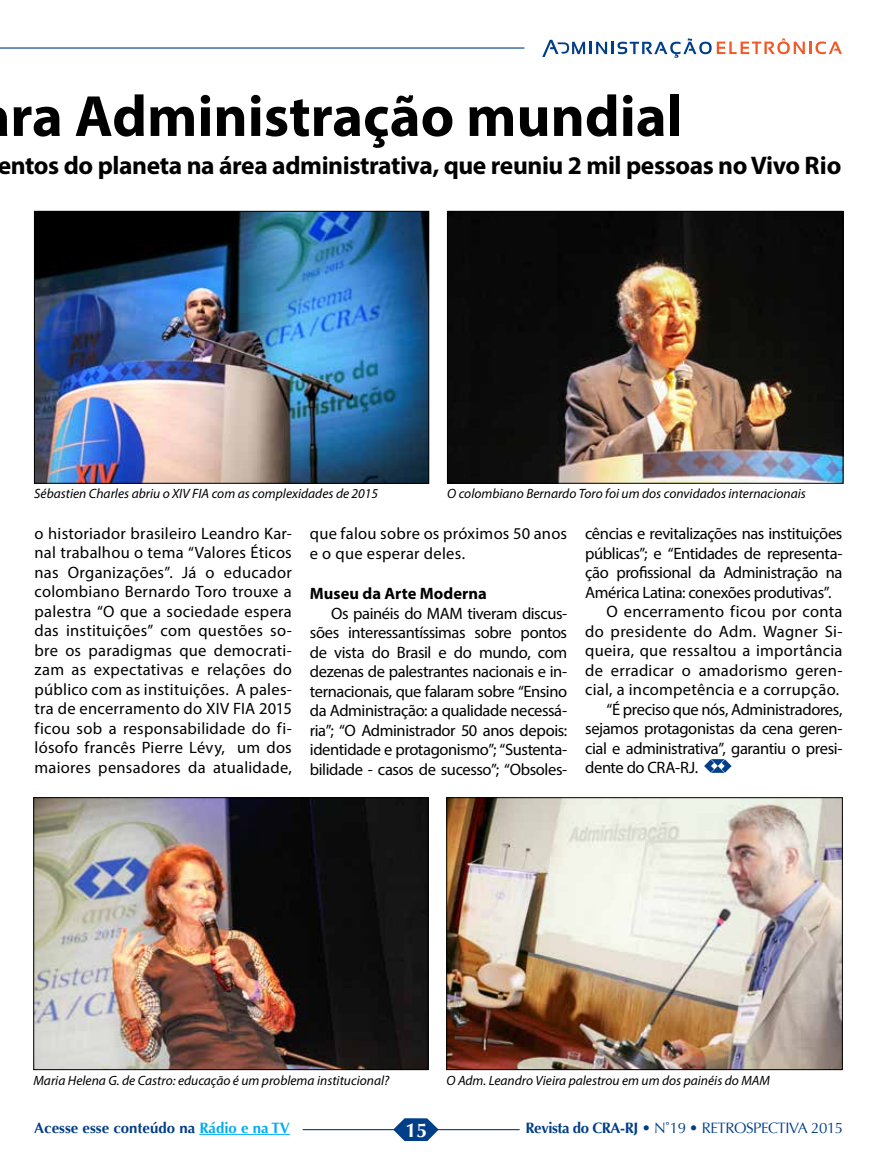
<style>
.page{position:relative;width:893px;height:1170px;background:#fff}
.page>*{position:absolute;margin:0;border:0;box-sizing:border-box;transform-origin:0 0}
.t1{font:700 58.5px "Myriad Pro";color:#000}
.t2{font:700 25.5px "Myriad Pro";letter-spacing:-.015em;color:#000}
.t3{font:700 19.8px "Optima";color:#fff}
.t4{font:16.5px/19.5px "Myriad Pro";letter-spacing:-.02em;color:#000;text-align:justify}
.t5{font:16.5px/19.5px "Myriad Pro";letter-spacing:.02em;color:#000}
.t6{font:16.5px "Myriad Pro";letter-spacing:.015em;color:#000}
.t7{font:700 16.5px "Myriad Pro";letter-spacing:.005em;color:#000}
.t8{font:15px "Optima";letter-spacing:-.03em;color:#003e88}
.t9{font:700 15px "Optima";color:#003e88}
.t10{font:italic 13.5px "Myriad Pro";color:#000}
.s1{color:#00aeef}
.s2{font-weight:700}
</style>
<div class="page">
<svg style="left:542px;top:38px;width:300px;height:20px"></svg>
<hr style="left:0;top:47px;width:524px;height:2px;background:#003e88">
<hr style="left:303px;top:1128px;width:217px;height:2px;background:#003e88">
<svg style="left:393px;top:1118px;width:46px;height:22px"></svg>
<hr style="left:199px;top:1133px;width:91px;height:1px;background:#00aeef">
<svg style="left:704px;top:759px;width:28px;height:13px"></svg>
<img style="left:36px;top:213px;width:391px;height:268px">
<div style="left:34px;top:211px;width:395px;height:272px;border:1px solid #000"></div>
<img style="left:449px;top:213px;width:392px;height:268px">
<div style="left:447px;top:211px;width:396px;height:272px;border:1px solid #000"></div>
<img style="left:36px;top:799px;width:390px;height:268px">
<div style="left:34px;top:797px;width:394px;height:272px;border:1px solid #000"></div>
<img style="left:448px;top:799px;width:392px;height:268px">
<div style="left:446px;top:797px;width:396px;height:272px;border:1px solid #000"></div>
<h1 class="t1" style="left:10px;top:78px;width:674px">ra Administração mundial</h1>
<h2 class="t2" style="left:-2px;top:149px;width:845px">entos do planeta na área administrativa, que reuniu 2 mil pessoas no Vivo Rio</h2>
<p class="t10" style="left:34px;top:485px;width:346px">Sébastien Charles abriu o XIV FIA com as complexidades de 2015</p>
<p class="t10" style="left:447px;top:485px;width:360px">O colombiano Bernardo Toro foi um dos convidados internacionais</p>
<p class="t4" style="left:35px;top:523px;width:259px">o historiador brasileiro Leandro Kar&shy;nal trabalhou o tema “Valores Éticos nas Organizações”. Já o educador colombiano Bernardo Toro trouxe a palestra “O que a sociedade espera das instituições” com questões so&shy;bre os paradigmas que democrati&shy;zam as expectativas e relações do público com as instituições. A pales&shy;tra de encerramento do XIV FIA 2015 ficou sob a responsabilidade do fi&shy;lósofo francês Pierre Lévy, um dos maiores pensadores da atualidade,</p>
<p class="t5" style="left:310px;top:523px;width:259px">que falou sobre os próximos 50 anos e o que esperar deles.</p>
<p class="t7" style="left:310px;top:583px;width:179px">Museu da Arte Moderna</p>
<p class="t4" style="left:310px;top:603px;width:259px;text-indent:21px">Os painéis do MAM tiveram discus&shy;sões interessantíssimas sobre pontos de vista do Brasil e do mundo, com dezenas de palestrantes nacionais e in&shy;ternacionais, que falaram sobre “Ensino da Administração: a qualidade necessá&shy;ria”; “O Administrador 50 anos depois: identidade e protagonismo”; “Sustenta&shy;bilidade - casos de sucesso”; “Obsoles-</p>
<p class="t4" style="left:585px;top:523px;width:259px">cências e revitalizações nas instituições</p>
<p class="t4" style="left:585px;top:543px;width:259px">públicas”; e “Entidades de representa-</p>
<p class="t4" style="left:585px;top:562px;width:259px">ção profissional da Administração na</p>
<p class="t4" style="left:585px;top:582px;width:248px">América Latina: conexões produtivas”.</p>
<p class="t5" style="left:606px;top:601px;width:238px">O encerramento ficou por conta</p>
<p class="t6" style="left:585px;top:621px;width:259px">do presidente do Adm. Wagner Si-</p>
<p class="t6" style="left:585px;top:640px;width:259px">queira, que ressaltou a importância</p>
<p class="t5" style="left:585px;top:660px;width:259px">de erradicar o amadorismo geren-</p>
<p class="t6" style="left:585px;top:679px;width:256px">cial, a incompetência e a corrupção.</p>
<p class="t4" style="left:606px;top:699px;width:238px">“É preciso que nós, Administradores,</p>
<p class="t4" style="left:585px;top:718px;width:259px">sejamos protagonistas da cena geren-</p>
<p class="t4" style="left:585px;top:738px;width:259px">cial e administrativa”, garantiu o presi-</p>
<p class="t4" style="left:585px;top:757px;width:114px">dente do CRA-RJ.</p>
<p class="t10" style="left:33px;top:1071px;width:357px">Maria Helena G. de Castro: educação é um problema institucional?</p>
<p class="t10" style="left:446px;top:1071px;width:325px">O Adm. Leandro Vieira palestrou em um dos painéis do MAM</p>
<p class="t9" style="left:34px;top:1118px;width:257px">Acesse esse conteúdo na <span class="s1">Rádio e na TV</span></p>
<p class="t3" style="left:406px;top:1118px;width:24px">15</p>
<p class="t8" style="left:526px;top:1118px;width:319px"><span class="s2">Revista do CRA-RJ</span> • N˚19 • RETROSPECTIVA 2015</p>
</div>
